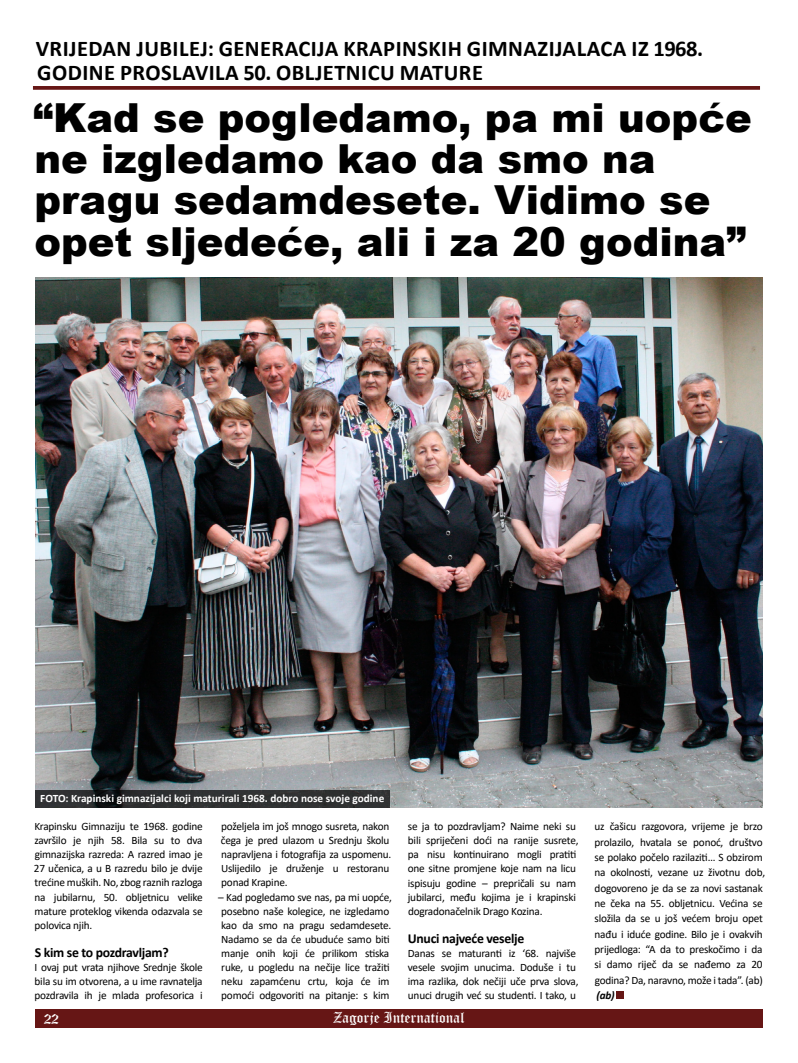
<style>
.page{position:relative;width:798px;height:1063px;background:#fff}
.page>*{position:absolute;margin:0;border:0;box-sizing:border-box;transform-origin:0 0}
.t1{font:900 40px/41.2px "Arial";color:#000}
.t2{font:700 22.5px "Calibri";letter-spacing:.02em;color:#000}
.t3{font:15px "Old English Text";color:#fff}
.t4{font:700 13.75px "Calibri";letter-spacing:-.02em;color:#000}
.t5{font:11.25px/14.1px "Calibri";letter-spacing:-.02em;color:#000}
.t6{font:700 11.25px "Calibri";color:#fff}
.t7{font:italic 700 11.25px "Calibri";color:#000}
</style>
<div class="page">
<div style="left:35px;top:1009px;width:727px;height:19px;background:#661615"></div>
<svg style="left:33px;top:86px;width:726px;height:4px;background:#6f2323"></svg>
<div style="left:616px;top:992px;width:7px;height:7px;background:#661615"></div>
<img style="left:35px;top:278px;width:727px;height:530px">
<svg style="left:35px;top:791px;width:354px;height:17px;background:#2c2d2e"></svg>
<h2 class="t2" style="left:36px;top:33px;width:210px">VRIJEDAN JUBILEJ: Generacija</h2>
<h2 class="t2" style="left:343px;top:33px;width:13px">krapinskih</h2>
<h2 class="t2" style="left:467px;top:33px;width:14px">gimnazijalaca</h2>
<h2 class="t2" style="left:631px;top:33px;width:73px">iz 1968.</h2>
<h2 class="t2" style="left:37px;top:56px;width:14px">godine</h2>
<h2 class="t2" style="left:120px;top:56px;width:13px">proslavila</h2>
<h2 class="t2" style="left:243px;top:56px;width:46px">50. obljetnicu</h2>
<h2 class="t2" style="left:399px;top:56px;width:15px">mature</h2>
<h1 class="t1" style="left:33px;top:96px;width:719px">“Kad se pogledamo, pa mi uopće ne izgledamo kao da smo na pragu sedamdesete. Vidimo se opet sljedeće, ali i za 20 godina”</h1>
<p class="t6" style="left:40px;top:791px;width:345px">FOTO: Krapinski gimnazijalci koji maturirali 1968. dobro nose svoje godine</p>
<p class="t5" style="left:34px;top:819px;width:170px;text-align:justify">Krapinsku Gimnaziju te 1968. godine završilo je njih 58. Bila su to dva gimnazijska razreda: A razred imao je 27 učenica, a u B razredu bilo je dvije trećine muških. No, zbog raznih razloga na jubilarnu, 50. obljetnicu velike mature proteklog vikenda odazvala se polovica njih.</p>
<p class="t4" style="left:35px;top:942px;width:136px">S kim se to pozdravljam?</p>
<p class="t5" style="left:34px;top:960px;width:170px;text-align:justify">I ovaj put vrata njihove Srednje škole bila su im otvorena, a u ime ravnatelja pozdravila ih je mlada profesorica i</p>
<p class="t5" style="left:221px;top:819px;width:172px">poželjela im još mnogo susreta, nakon čega je pred ulazom u Srednju školu napravljena i fotografija za uspomenu.<br>Uslijedilo je druženje u restoranu ponad Krapine.</p>
<p class="t5" style="left:218px;top:889px;width:175px">– Kad pogledamo sve nas, pa mi uopće, posebno naše kolegice, ne izgledamo kao da smo na pragu sedamdesete.<br>Nadamo se da će ubuduće samo biti manje onih koji će prilikom stiska ruke, u pogledu na nečije lice tražiti neku zapamćenu crtu, koja će im pomoći odgovoriti na pitanje: s kim</p>
<p class="t5" style="left:407px;top:819px;width:172px">se ja to pozdravljam? Naime neki su bili spriječeni doći na ranije susrete, pa nisu kontinuirano mogli pratiti one sitne promjene koje nam na licu ispisuju godine – prepričali su nam jubilarci, među kojima je i krapinski dogradonačelnik Drago Kozina.</p>
<p class="t4" style="left:407px;top:928px;width:118px">Unuci najveće veselje</p>
<p class="t5" style="left:407px;top:946px;width:172px">Danas se maturanti iz ‘68. najviše vesele svojim unucima. Doduše i tu ima razlika, dok nečiji uče prva slova, unuci drugih već su studenti. I tako, u</p>
<h3 class="t3" style="left:44px;top:1009px;width:17px">22</h3>
<h3 class="t3" style="left:333px;top:1008px;width:133px">Zagorje International</h3>
<p class="t5" style="left:594px;top:818px;width:172px;line-height:15.4px">uz čašicu razgovora, vrijeme je brzo prolazilo, hvatala se ponoć, društvo se polako počelo razilaziti… S obzirom na okolnosti, vezane uz životnu dob, dogovoreno je da se za novi sastanak ne čeka na 55. obljetnicu. Većina se složila da se u još većem broju opet nađu i iduće godine. Bilo je i ovakvih prijedloga: “A da to preskočimo i da si damo riječ da se nađemo za 20 godina? Da, naravno, može i tada”. (ab)</p>
<p class="t7" style="left:596px;top:987px;width:20px">(ab)</p>
</div>
